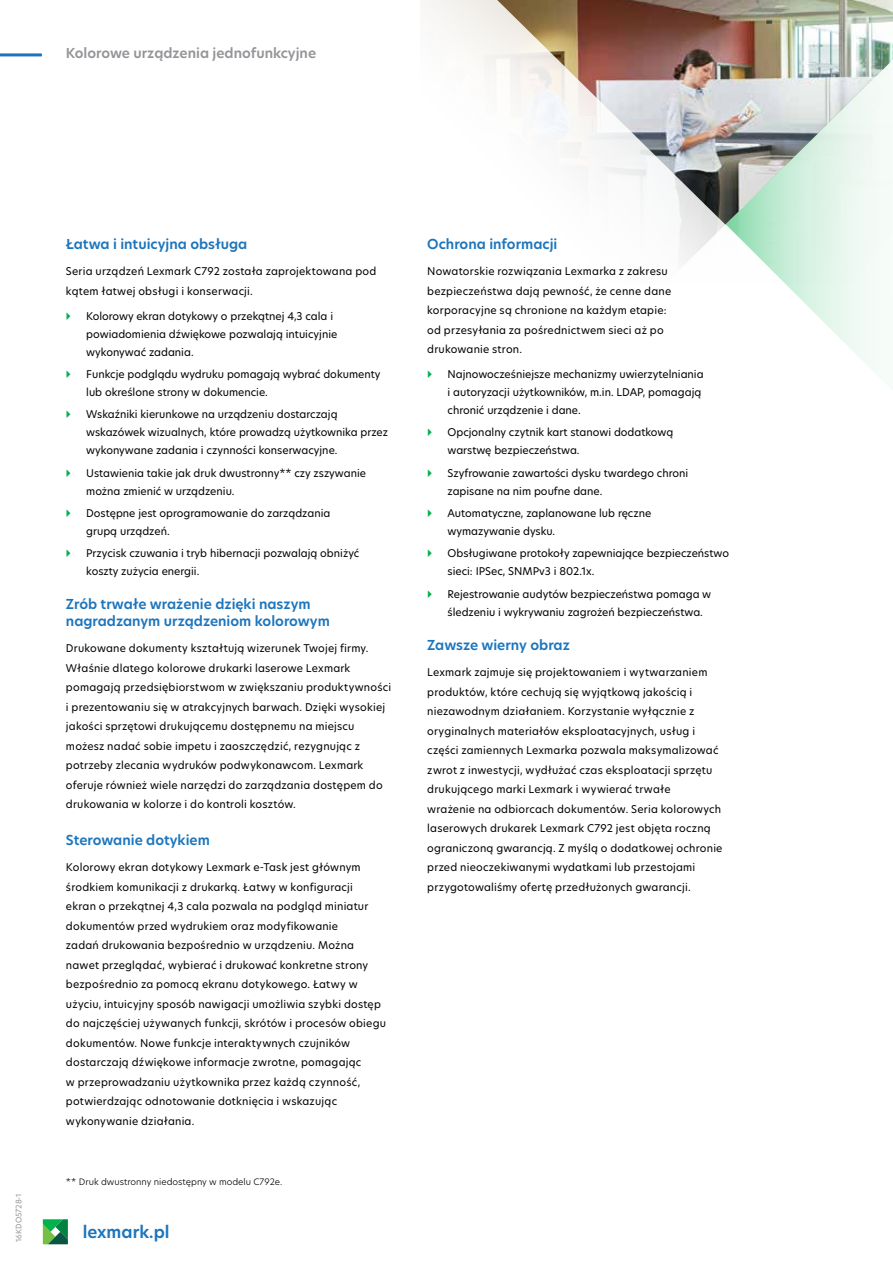
<style>
.page{position:relative;width:893px;height:1263px;background:#fff}
.page>*{position:absolute;margin:0;border:0;box-sizing:border-box;transform-origin:0 0}
.t1{font:600 16.5px "TP Hero";color:#1c75bc}
.t2{font:600 13.5px/16.5px "TP Hero";color:#1c75bc}
.t3{font:600 13.5px "TP Hero";color:#939598}
.t4{font:10.5px/19.5px "TP Hero";letter-spacing:.015em;color:#000}
.t5{font:300 8.7px "TP Hero";color:#000}
.t6{font:7.5px "TP Hero";color:#939598}
</style>
<div class="page">
<hr style="left:0;top:53px;width:42px;height:3px;background:#1c75bc">
<svg style="left:43px;top:1219px;width:25px;height:25px"></svg>
<img style="left:420px;top:0;width:473px;height:263px">
<svg style="left:726px;top:42px;width:167px;height:332px"></svg>
<p class="t3" style="left:66px;top:44px;width:252px">Kolorowe urządzenia jednofunkcyjne</p>
<p class="t6" style="left:14px;top:1242px;width:50px;rotate:-90deg">16KDO5728-1</p>
<p class="t2" style="left:66px;top:236px;width:183px">Łatwa i intuicyjna obsługa</p>
<p class="t4" style="left:66px;top:261px;width:312px">Seria urządzeń Lexmark C792 została zaprojektowana pod kątem łatwej obsługi i konserwacji.</p>
<p class="t4" style="left:86px;top:306px;width:253px;line-height:18px">Kolorowy ekran dotykowy o przekątnej 4,3 cala i powiadomienia dźwiękowe pozwalają intuicyjnie wykonywać zadania.</p>
<p class="t4" style="left:86px;top:365px;width:296px;line-height:18px">Funkcje podglądu wydruku pomagają wybrać dokumenty lub określone strony w dokumencie.</p>
<p class="t4" style="left:86px;top:405px;width:303px;line-height:18px">Wskaźniki kierunkowe na urządzeniu dostarczają wskazówek wizualnych, które prowadzą użytkownika przez wykonywane zadania i czynności konserwacyjne.</p>
<p class="t4" style="left:86px;top:463px;width:281px;line-height:18px">Ustawienia takie jak druk dwustronny** czy zszywanie można zmienić w urządzeniu.</p>
<p class="t4" style="left:86px;top:504px;width:246px;line-height:18px">Dostępne jest oprogramowanie do zarządzania grupą urządzeń.</p>
<p class="t4" style="left:86px;top:544px;width:275px;line-height:18px">Przycisk czuwania i tryb hibernacji pozwalają obniżyć koszty zużycia energii.</p>
<p class="t2" style="left:66px;top:596px;width:265px">Zrób trwałe wrażenie dzięki naszym nagradzanym urządzeniom kolorowym</p>
<p class="t4" style="left:66px;top:638px;width:327px">Drukowane dokumenty kształtują wizerunek Twojej firmy.<br>Właśnie dlatego kolorowe drukarki laserowe Lexmark pomagają przedsiębiorstwom w zwiększaniu produktywności i prezentowaniu się w atrakcyjnych barwach. Dzięki wysokiej jakości sprzętowi drukującemu dostępnemu na miejscu możesz nadać sobie impetu i zaoszczędzić, rezygnując z potrzeby zlecania wydruków podwykonawcom. Lexmark oferuje również wiele narzędzi do zarządzania dostępem do drukowania w kolorze i do kontroli kosztów.</p>
<p class="t2" style="left:66px;top:832px;width:145px">Sterowanie dotykiem</p>
<p class="t4" style="left:66px;top:857px;width:322px">Kolorowy ekran dotykowy Lexmark e-Task jest głównym środkiem komunikacji z drukarką. Łatwy w konfiguracji<br>ekran o przekątnej 4,3 cala pozwala na podgląd miniatur dokumentów przed wydrukiem oraz modyfikowanie<br>zadań drukowania bezpośrednio w urządzeniu. Można nawet przeglądać, wybierać i drukować konkretne strony bezpośrednio za pomocą ekranu dotykowego. Łatwy w użyciu, intuicyjny sposób nawigacji umożliwia szybki dostęp do najczęściej używanych funkcji, skrótów i procesów obiegu dokumentów. Nowe funkcje interaktywnych czujników dostarczają dźwiękowe informacje zwrotne, pomagając<br>w przeprowadzaniu użytkownika przez każdą czynność, potwierdzając odnotowanie dotknięcia i wskazując wykonywanie działania.</p>
<p class="t5" style="left:66px;top:1175px;width:218px">** Druk dwustronny niedostępny w modelu C792e.</p>
<h1 class="t1" style="left:83px;top:1220px;width:88px">lexmark.pl</h1>
<p class="t2" style="left:427px;top:236px;width:132px">Ochrona informacji</p>
<p class="t4" style="left:427px;top:261px;width:245px">Nowatorskie rozwiązania Lexmarka z zakresu bezpieczeństwa dają pewność, że cenne dane korporacyjne są chronione na każdym etapie: od przesyłania za pośrednictwem sieci aż po drukowanie stron.</p>
<p class="t4" style="left:447px;top:365px;width:258px;line-height:18px">Najnowocześniejsze mechanizmy uwierzytelniania i autoryzacji użytkowników, m.in. LDAP, pomagają chronić urządzenie i dane.</p>
<p class="t4" style="left:447px;top:423px;width:227px;line-height:18px">Opcjonalny czytnik kart stanowi dodatkową warstwę bezpieczeństwa.</p>
<p class="t4" style="left:447px;top:464px;width:242px;line-height:18px">Szyfrowanie zawartości dysku twardego chroni zapisane na nim poufne dane.</p>
<p class="t4" style="left:447px;top:504px;width:205px;line-height:18px">Automatyczne, zaplanowane lub ręczne wymazywanie dysku.</p>
<p class="t4" style="left:447px;top:544px;width:283px;line-height:18px">Obsługiwane protokoły zapewniające bezpieczeństwo sieci: IPSec, SNMPv3 i 802.1x.</p>
<p class="t4" style="left:447px;top:585px;width:265px;line-height:18px">Rejestrowanie audytów bezpieczeństwa pomaga w śledzeniu i wykrywaniu zagrożeń bezpieczeństwa.</p>
<p class="t2" style="left:427px;top:637px;width:144px">Zawsze wierny obraz</p>
<p class="t4" style="left:427px;top:662px;width:297px">Lexmark zajmuje się projektowaniem i wytwarzaniem produktów, które cechują się wyjątkową jakością i niezawodnym działaniem. Korzystanie wyłącznie z oryginalnych materiałów eksploatacyjnych, usług i części zamiennych Lexmarka pozwala maksymalizować zwrot z inwestycji, wydłużać czas eksploatacji sprzętu drukującego marki Lexmark i wywierać trwałe<br>wrażenie na odbiorcach dokumentów. Seria kolorowych laserowych drukarek Lexmark C792 jest objęta roczną ograniczoną gwarancją. Z myślą o dodatkowej ochronie przed nieoczekiwanymi wydatkami lub przestojami przygotowaliśmy ofertę przedłużonych gwarancji.</p>
</div>
